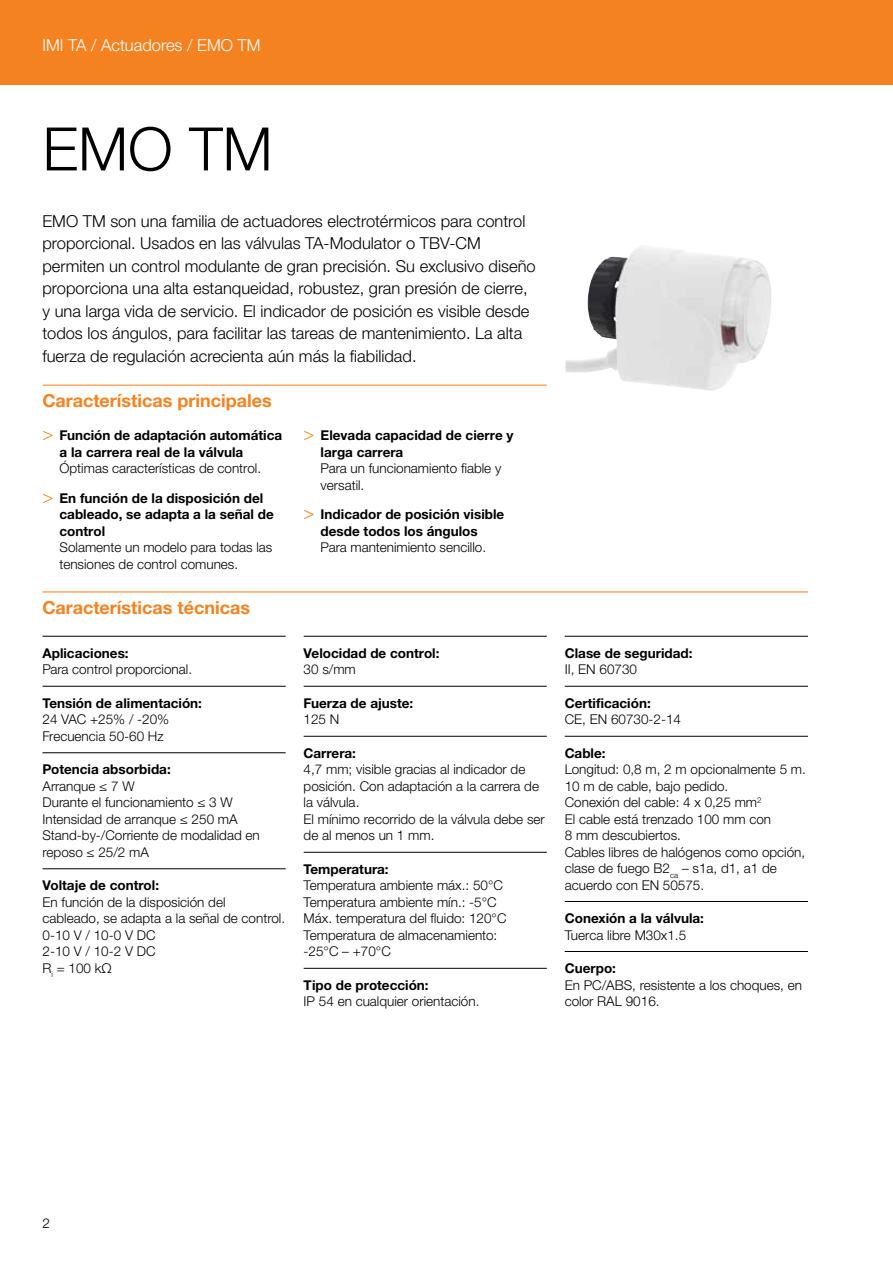
<style>
.page{position:relative;width:893px;height:1263px;background:#fff}
.page>*{position:absolute;margin:0;border:0;box-sizing:border-box;transform-origin:0 0}
.t1{font:300 60px "Helvetica Neue LTW1 G";color:#000}
.t2{font:700 18px "Helvetica Neue LTW1 G";color:#f58220}
.t3{font:300 16.5px/22.5px "Helvetica Neue LTW1 G";color:#000}
.t4{font:300 16.5px "Helvetica Neue LTW1 G";color:#fff}
.t5{font:300 13.5px/16.5px "Helvetica Neue LTW1 G";color:#000}
.t6{font:700 13.5px/16.5px "Helvetica Neue LTW1 G";color:#000}
.s1{font-family:"Helvetica Neue LT Std";font-weight:300;font-size:18px;color:#f58220}
.s2{font-family:"Helvetica Neue LT Std";font-size:18px;color:#f58220}
.s3{font-weight:700}
</style>
<div class="page">
<div style="left:0;top:0;width:893px;height:85px;background:#f58220"></div>
<hr style="left:43px;top:385px;width:504px;height:1px;background:#f58220">
<hr style="left:43px;top:591px;width:765px;height:1px;background:#f58220">
<hr style="left:43px;top:636px;width:243px;height:1px;background:#000">
<hr style="left:43px;top:686px;width:243px;height:1px;background:#000">
<hr style="left:43px;top:752px;width:243px;height:1px;background:#000">
<hr style="left:43px;top:868px;width:243px;height:1px;background:#000">
<hr style="left:304px;top:636px;width:243px;height:1px;background:#000">
<hr style="left:304px;top:686px;width:243px;height:1px;background:#000">
<hr style="left:304px;top:736px;width:243px;height:1px;background:#000">
<hr style="left:304px;top:852px;width:243px;height:1px;background:#000">
<hr style="left:304px;top:968px;width:243px;height:1px;background:#000">
<hr style="left:565px;top:636px;width:243px;height:1px;background:#000">
<hr style="left:565px;top:686px;width:243px;height:1px;background:#000">
<hr style="left:565px;top:736px;width:243px;height:1px;background:#000">
<hr style="left:565px;top:901px;width:243px;height:1px;background:#000">
<hr style="left:565px;top:951px;width:243px;height:1px;background:#000">
<img style="left:566px;top:247px;width:206px;height:144px">
<p class="t4" style="left:43px;top:35px;width:219px">IMI TA / Actuadores / EMO TM</p>
<h1 class="t1" style="left:43px;top:112px;width:232px">EMO TM</h1>
<p class="t3" style="left:43px;top:210px;width:495px">EMO TM son una familia de actuadores electrotérmicos para control proporcional. Usados en las válvulas TA-Modulator o TBV-CM permiten un control modulante de gran precisión. Su exclusivo diseño proporciona una alta estanqueidad, robustez, gran presión de cierre, y una larga vida de servicio. El indicador de posición es visible desde todos los ángulos, para facilitar las tareas de mantenimiento. La alta fuerza de regulación acrecienta aún más la fiabilidad.</p>
<h2 class="t2" style="left:43px;top:389px;width:231px">Características principales</h2>
<p class="t6" style="left:60px;top:427px;width:224px;text-indent:-17px"><span class="s1">&gt;</span> Función de adaptación automática a la carrera real de la válvula</p>
<p class="t5" style="left:43px;top:454px;width:222px;line-height:29.2px;text-align:right">Óptimas características de control.<br><span class="s2">&gt;</span> <span class="s3">En función de la disposición del</span></p>
<p class="t6" style="left:60px;top:506px;width:216px">cableado, se adapta a la señal de control</p>
<p class="t5" style="left:60px;top:539px;width:214px">Solamente un modelo para todas las tensiones de control comunes.</p>
<p class="t6" style="left:321px;top:427px;width:194px;text-indent:-17px"><span class="s1">&gt;</span> Elevada capacidad de cierre y larga carrera</p>
<p class="t5" style="left:321px;top:460px;width:182px">Para un funcionamiento fiable y versatil.</p>
<p class="t6" style="left:321px;top:506px;width:185px;text-indent:-17px"><span class="s1">&gt;</span> Indicador de posición visible desde todos los ángulos</p>
<p class="t5" style="left:321px;top:539px;width:167px">Para mantenimiento sencillo.</p>
<h2 class="t2" style="left:43px;top:596px;width:209px">Características técnicas</h2>
<p class="t6" style="left:43px;top:645px;width:88px">Aplicaciones:</p>
<p class="t5" style="left:43px;top:661px;width:151px">Para control proporcional.</p>
<p class="t6" style="left:43px;top:695px;width:161px">Tensión de alimentación:</p>
<p class="t5" style="left:43px;top:711px;width:128px">24 VAC +25% / -20%<br>Frecuencia 50-60 Hz</p>
<p class="t6" style="left:43px;top:761px;width:130px">Potencia absorbida:</p>
<p class="t5" style="left:43px;top:778px;width:219px">Arranque ≤ 7 W<br>Durante el funcionamiento ≤ 3 W<br>Intensidad de arranque ≤ 250 mA<br>Stand-by-/Corriente de modalidad en reposo ≤ 25/2 mA</p>
<p class="t6" style="left:43px;top:877px;width:118px">Voltaje de control:</p>
<p class="t5" style="left:43px;top:894px;width:244px">En función de la disposición del cableado, se adapta a la señal de control.<br>0-10 V / 10-0 V DC<br>2-10 V / 10-2 V DC<br>R<sub>i</sub> = 100 kΩ</p>
<p class="t6" style="left:304px;top:645px;width:137px">Velocidad de control:</p>
<p class="t5" style="left:304px;top:661px;width:54px">30 s/mm</p>
<p class="t6" style="left:304px;top:695px;width:111px">Fuerza de ajuste:</p>
<p class="t5" style="left:304px;top:711px;width:37px">125 N</p>
<p class="t6" style="left:304px;top:745px;width:54px">Carrera:</p>
<p class="t5" style="left:304px;top:761px;width:243px">4,7 mm; visible gracias al indicador de posición. Con adaptación a la carrera de la válvula.<br>El mínimo recorrido de la válvula debe ser de al menos un 1 mm.</p>
<p class="t6" style="left:304px;top:861px;width:86px">Temperatura:</p>
<p class="t5" style="left:304px;top:877px;width:204px">Temperatura ambiente máx.: 50°C<br>Temperatura ambiente mín.: -5°C<br>Máx. temperatura del fluido: 120°C<br>Temperatura de almacenamiento: -25°C – +70°C</p>
<p class="t6" style="left:304px;top:977px;width:127px">Tipo de protección:</p>
<p class="t5" style="left:304px;top:993px;width:177px">IP 54 en cualquier orientación.</p>
<p class="t6" style="left:565px;top:645px;width:129px">Clase de seguridad:</p>
<p class="t5" style="left:565px;top:661px;width:74px">II, EN 60730</p>
<p class="t6" style="left:565px;top:695px;width:87px">Certificación:</p>
<p class="t5" style="left:565px;top:711px;width:118px">CE, EN 60730-2-14</p>
<p class="t6" style="left:565px;top:745px;width:42px">Cable:</p>
<p class="t5" style="left:565px;top:761px;width:243px">Longitud: 0,8 m, 2 m opcionalmente 5 m.<br>10 m de cable, bajo pedido.<br>Conexión del cable: 4 x 0,25 mm<sup>2<br></sup>El cable está trenzado 100 mm con<br>8 mm descubiertos.<br>Cables libres de halógenos como opción, clase de fuego B2<sub>ca</sub> – s1a, d1, a1 de acuerdo con EN 50575.</p>
<p class="t6" style="left:565px;top:910px;width:141px">Conexión a la válvula:</p>
<p class="t5" style="left:565px;top:926px;width:123px">Tuerca libre M30x1.5</p>
<p class="t6" style="left:565px;top:960px;width:53px">Cuerpo:</p>
<p class="t5" style="left:565px;top:976px;width:239px">En PC/ABS, resistente a los choques, en color RAL 9016.</p>
<p class="t5" style="left:43px;top:1215px;width:9px">2</p>
</div>
